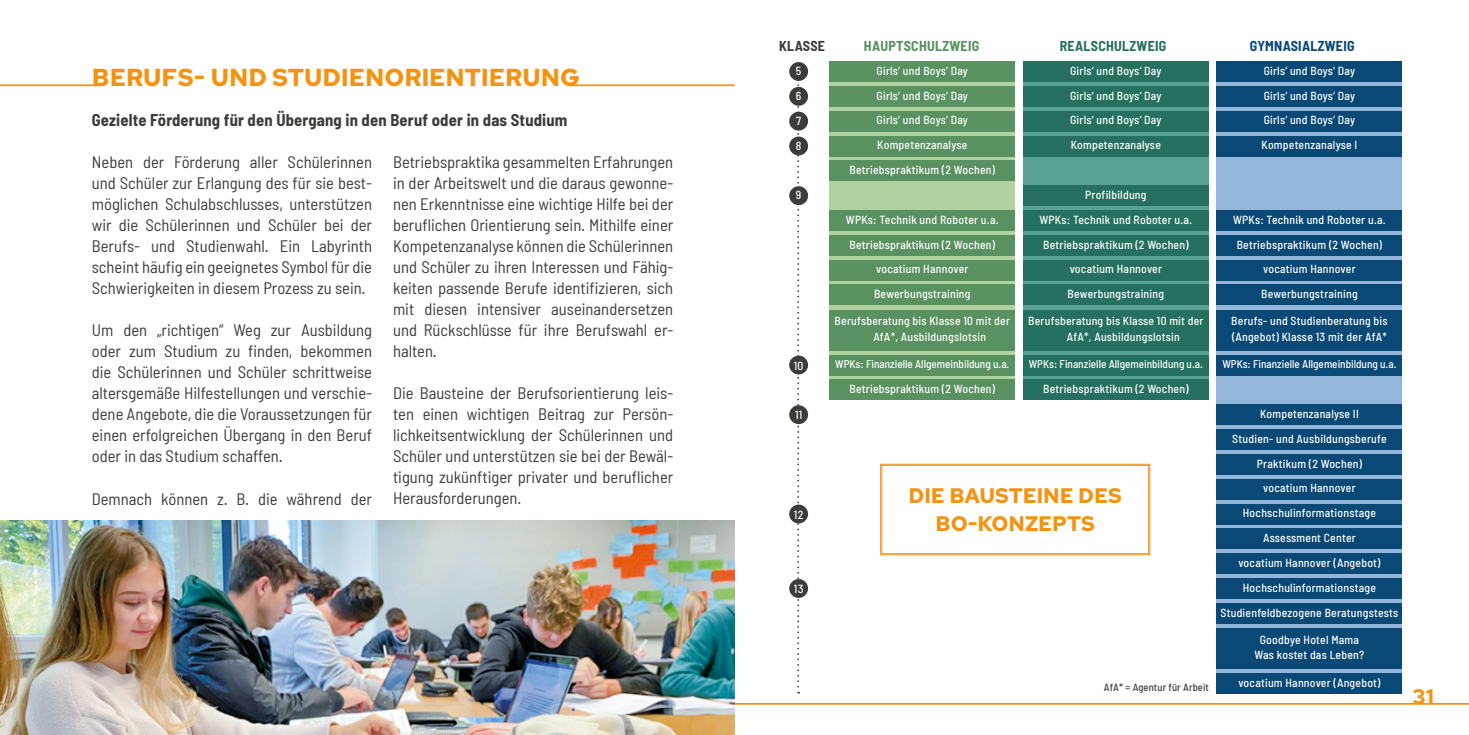
<style>
.page{position:relative;width:1469px;height:735px;background:#fff}
.page>*{position:absolute;margin:0;border:0;box-sizing:border-box;transform-origin:0 0}
.t1{font:700 24.5px "Red Hat Text";color:#f39313}
.t2{font:700 21px/28px "Red Hat Text";color:#f39313;text-align:center}
.t3{font:semi-condensed 16.62px/21px "Barlow";color:#3c3c3b;text-align:justify}
.t4{font:700 semi-condensed 16.62px "Barlow";letter-spacing:.01em;color:#3c3c3b}
.t5{font:700 semi-condensed 14px "Barlow";letter-spacing:.02em;color:#599160}
.t6{font:700 semi-condensed 14px "Barlow";letter-spacing:.02em;color:#26705f}
.t7{font:700 semi-condensed 14px "Barlow";letter-spacing:.02em;color:#0a4875}
.t8{font:700 semi-condensed 14px "Barlow";letter-spacing:.02em;color:#3c3c3b}
.t9{font:500 semi-condensed 11.72px/24.8px "Barlow";letter-spacing:.02em;color:#fff;text-align:center}
.t10{font:500 semi-condensed 11.2px "Barlow";color:#fff}
.t11{font:500 semi-condensed 10.5px "Barlow";letter-spacing:.01em;color:#3c3c3b}
</style>
<div class="page">
<hr style="left:734px;top:702px;width:734px;height:2px;background:#f39313">
<hr style="left:570px;top:84px;width:164px;height:2px;background:#f39313">
<hr style="left:0;top:84px;width:97px;height:2px;background:#f39313">
<img style="left:0;top:520px;width:734px;height:214px">
<div style="left:1216px;top:62px;width:186px;height:631px;background:#94b6db"></div>
<div style="left:1023px;top:61px;width:185px;height:339px;background:#59a291"></div>
<div style="left:829px;top:61px;width:186px;height:339px;background:#b0d2a0"></div>
<div style="left:1216px;top:61px;width:186px;height:21px;background:#0a4875"></div>
<div style="left:1216px;top:86px;width:186px;height:20px;background:#0a4875"></div>
<div style="left:1216px;top:111px;width:186px;height:20px;background:#0a4875"></div>
<div style="left:1216px;top:136px;width:186px;height:20px;background:#0a4875"></div>
<div style="left:1216px;top:210px;width:186px;height:20px;background:#0a4875"></div>
<div style="left:1216px;top:235px;width:186px;height:20px;background:#0a4875"></div>
<div style="left:1216px;top:260px;width:186px;height:20px;background:#0a4875"></div>
<div style="left:1216px;top:284px;width:186px;height:21px;background:#0a4875"></div>
<div style="left:1216px;top:309px;width:186px;height:41px;background:#0a4875"></div>
<div style="left:1216px;top:354px;width:186px;height:21px;background:#0a4875"></div>
<div style="left:1216px;top:404px;width:186px;height:20px;background:#0a4875"></div>
<div style="left:1216px;top:429px;width:186px;height:20px;background:#0a4875"></div>
<div style="left:1216px;top:454px;width:186px;height:20px;background:#0a4875"></div>
<div style="left:1216px;top:478px;width:186px;height:21px;background:#0a4875"></div>
<div style="left:1216px;top:503px;width:186px;height:21px;background:#0a4875"></div>
<div style="left:1216px;top:528px;width:186px;height:20px;background:#0a4875"></div>
<div style="left:1216px;top:553px;width:186px;height:20px;background:#0a4875"></div>
<div style="left:1216px;top:578px;width:186px;height:20px;background:#0a4875"></div>
<div style="left:1216px;top:602px;width:186px;height:21px;background:#0a4875"></div>
<div style="left:1216px;top:627px;width:186px;height:41px;background:#0a4875"></div>
<div style="left:1216px;top:672px;width:186px;height:21px;background:#0a4875"></div>
<div style="left:1023px;top:61px;width:185px;height:21px;background:#26705f"></div>
<div style="left:1023px;top:86px;width:185px;height:20px;background:#26705f"></div>
<div style="left:1023px;top:111px;width:185px;height:20px;background:#26705f"></div>
<div style="left:1023px;top:136px;width:185px;height:20px;background:#26705f"></div>
<div style="left:1023px;top:185px;width:185px;height:21px;background:#26705f"></div>
<div style="left:1023px;top:210px;width:185px;height:20px;background:#26705f"></div>
<div style="left:1023px;top:235px;width:185px;height:20px;background:#26705f"></div>
<div style="left:1023px;top:260px;width:185px;height:20px;background:#26705f"></div>
<div style="left:1023px;top:284px;width:185px;height:21px;background:#26705f"></div>
<div style="left:1023px;top:309px;width:185px;height:41px;background:#26705f"></div>
<div style="left:1023px;top:354px;width:185px;height:21px;background:#26705f"></div>
<div style="left:1023px;top:379px;width:185px;height:21px;background:#26705f"></div>
<div style="left:829px;top:61px;width:186px;height:21px;background:#599160"></div>
<div style="left:829px;top:86px;width:186px;height:20px;background:#599160"></div>
<div style="left:829px;top:111px;width:186px;height:20px;background:#599160"></div>
<div style="left:829px;top:136px;width:186px;height:20px;background:#599160"></div>
<div style="left:829px;top:160px;width:186px;height:21px;background:#599160"></div>
<div style="left:829px;top:210px;width:186px;height:20px;background:#599160"></div>
<div style="left:829px;top:235px;width:186px;height:20px;background:#599160"></div>
<div style="left:829px;top:260px;width:186px;height:20px;background:#599160"></div>
<div style="left:829px;top:284px;width:186px;height:21px;background:#599160"></div>
<div style="left:829px;top:309px;width:186px;height:41px;background:#599160"></div>
<div style="left:829px;top:354px;width:186px;height:21px;background:#599160"></div>
<div style="left:829px;top:379px;width:186px;height:21px;background:#599160"></div>
<svg style="left:797px;top:84px;width:2px;height:609px"></svg>
<div style="left:789px;top:62px;width:19px;height:19px;background:#3c3c3b;border-radius:50%"></div>
<div style="left:789px;top:87px;width:19px;height:19px;background:#3c3c3b;border-radius:50%"></div>
<div style="left:789px;top:112px;width:19px;height:18px;background:#3c3c3b;border-radius:50%"></div>
<div style="left:789px;top:136px;width:19px;height:19px;background:#3c3c3b;border-radius:50%"></div>
<div style="left:789px;top:186px;width:19px;height:19px;background:#3c3c3b;border-radius:50%"></div>
<div style="left:789px;top:355px;width:19px;height:19px;background:#3c3c3b;border-radius:50%"></div>
<div style="left:789px;top:405px;width:19px;height:19px;background:#3c3c3b;border-radius:50%"></div>
<div style="left:789px;top:504px;width:19px;height:19px;background:#3c3c3b;border-radius:50%"></div>
<div style="left:789px;top:578px;width:19px;height:19px;background:#3c3c3b;border-radius:50%"></div>
<svg style="left:880px;top:463px;width:270px;height:92px"></svg>
<div style="left:881px;top:465px;width:267px;height:88px;border:1px solid #f39313"></div>
<h1 class="t1" style="left:92px;top:61px;width:489px">BERUFS- UND STUDIENORIENTIERUNG</h1>
<p class="t4" style="left:92px;top:110px;width:477px">Gezielte Förderung für den Übergang in den Beruf oder in das Studium</p>
<p class="t3" style="left:92px;top:151px;width:282px">Neben der Förderung aller Schülerinnen und Schüler zur Erlangung des für sie best&shy;möglichen Schulabschlusses, unterstützen wir die Schülerinnen und Schüler bei der Berufs- und Studienwahl. Ein Labyrinth scheint häufig ein geeignetes Symbol für die Schwierigkeiten in diesem Prozess zu sein.</p>
<p class="t3" style="left:92px;top:319px;width:282px">Um den „richtigen“ Weg zur Ausbildung oder zum Studium zu finden, bekommen die Schülerinnen und Schüler schrittweise altersgemäße Hilfestellungen und verschie&shy;dene Angebote, die die Voraussetzungen für einen erfolgreichen Übergang in den Beruf oder in das Studium schaffen.</p>
<p class="t3" style="left:92px;top:487px;width:282px">Demnach können z. B. die während der</p>
<p class="t3" style="left:393px;top:151px;width:282px">Betriebspraktika gesammelten Erfahrungen in der Arbeitswelt und die daraus gewonne&shy;nen Erkenntnisse eine wichtige Hilfe bei der beruflichen Orientierung sein. Mithilfe einer Kompetenzanalyse können die Schülerinnen und Schüler zu ihren Interessen und Fähig&shy;keiten passende Berufe identifizieren, sich mit diesen intensiver auseinandersetzen und Rückschlüsse für ihre Berufswahl er&shy;halten.</p>
<p class="t3" style="left:393px;top:382px;width:282px">Die Bausteine der Berufsorientierung leis&shy;ten einen wichtigen Beitrag zur Persön&shy;lichkeitsentwicklung der Schülerinnen und Schüler und unterstützen sie bei der Bewäl&shy;tigung zukünftiger privater und beruflicher Herausforderungen.</p>
<p class="t8" style="left:779px;top:37px;width:47px">KLASSE</p>
<p class="t5" style="left:864px;top:37px;width:117px">HAUPTSCHULZWEIG</p>
<p class="t6" style="left:1059px;top:37px;width:108px">REALSCHULZWEIG</p>
<p class="t7" style="left:1249px;top:37px;width:106px">GYMNASIALZWEIG</p>
<p class="t9" style="left:796px;top:58px;width:7px;text-align:justify">5<br>6<br>7<br>8</p>
<p class="t9" style="left:796px;top:182px;width:7px">9</p>
<p class="t9" style="left:794px;top:352px;width:11px">10</p>
<p class="t9" style="left:795px;top:402px;width:9px">11</p>
<p class="t9" style="left:794px;top:501px;width:11px">12</p>
<p class="t9" style="left:794px;top:576px;width:11px">13</p>
<p class="t9" style="left:849px;top:58px;width:147px">Girls‘ und Boys‘ Day<br>Girls‘ und Boys‘ Day<br>Girls‘ und Boys‘ Day<br>Kompetenzanalyse<br>Betriebspraktikum (2 Wochen)</p>
<p class="t9" style="left:846px;top:207px;width:154px">WPKs: Technik und Roboter u.a.<br>Betriebspraktikum (2 Wochen) vocatium Hannover<br>Bewerbungstraining</p>
<p class="t9" style="left:873px;top:313px;width:138px;line-height:15.8px;text-align:left;text-indent:-39px">Berufsberatung bis Klasse 10 mit der<br>AfA*, Ausbildungslotsin</p>
<p class="t10" style="left:835px;top:357px;width:175px">WPKs: Finanzielle Allgemeinbildung u.a.</p>
<p class="t9" style="left:849px;top:376px;width:147px">Betriebspraktikum (2 Wochen)</p>
<p class="t9" style="left:1070px;top:58px;width:93px;text-align:justify">Girls‘ und Boys‘ Day Girls‘ und Boys‘ Day Girls‘ und Boys‘ Day Kompetenzanalyse</p>
<p class="t9" style="left:1039px;top:182px;width:154px">Profilbildung<br>WPKs: Technik und Roboter u.a.<br>Betriebspraktikum (2 Wochen) vocatium Hannover<br>Bewerbungstraining</p>
<p class="t9" style="left:1066px;top:313px;width:138px;line-height:15.8px;text-align:left;text-indent:-39px">Berufsberatung bis Klasse 10 mit der<br>AfA*, Ausbildungslotsin</p>
<p class="t10" style="left:1028px;top:357px;width:175px">WPKs: Finanzielle Allgemeinbildung u.a.</p>
<p class="t9" style="left:1043px;top:376px;width:147px">Betriebspraktikum (2 Wochen)</p>
<p class="t2" style="left:908px;top:481px;width:215px">DIE BAUSTEINE DES<br>BO-KONZEPTS</p>
<p class="t11" style="left:1104px;top:680px;width:106px">AfA* = Agentur für Arbeit</p>
<p class="t9" style="left:1261px;top:58px;width:97px;text-align:left">Girls‘ und Boys‘ Day<br>Girls‘ und Boys‘ Day<br>Girls‘ und Boys‘ Day<br>Kompetenzanalyse I</p>
<p class="t9" style="left:1233px;top:207px;width:154px">WPKs: Technik und Roboter u.a.<br>Betriebspraktikum (2 Wochen) vocatium Hannover<br>Bewerbungstraining</p>
<p class="t9" style="left:1231px;top:313px;width:158px;line-height:15.8px;text-align:left">Berufs- und Studienberatung bis (Angebot) Klasse 13 mit der AfA*</p>
<p class="t10" style="left:1222px;top:357px;width:175px">WPKs: Finanzielle Allgemeinbildung u.a.</p>
<p class="t9" style="left:1220px;top:400px;width:179px">Kompetenzanalyse II<br>Studien- und Ausbildungsberufe<br>Praktikum (2 Wochen)<br>vocatium Hannover<br>Hochschulinformationstage<br>Assessment Center<br>vocatium Hannover (Angebot)<br>Hochschulinformationstage<br>Studienfeldbezogene Beratungstests</p>
<p class="t9" style="left:1254px;top:631px;width:111px;line-height:15.8px">Goodbye Hotel Mama<br>Was kostet das Leben?</p>
<p class="t9" style="left:1238px;top:669px;width:144px">vocatium Hannover (Angebot)</p>
<p class="t2" style="left:1412px;top:682px;width:23px">31</p>
</div>
